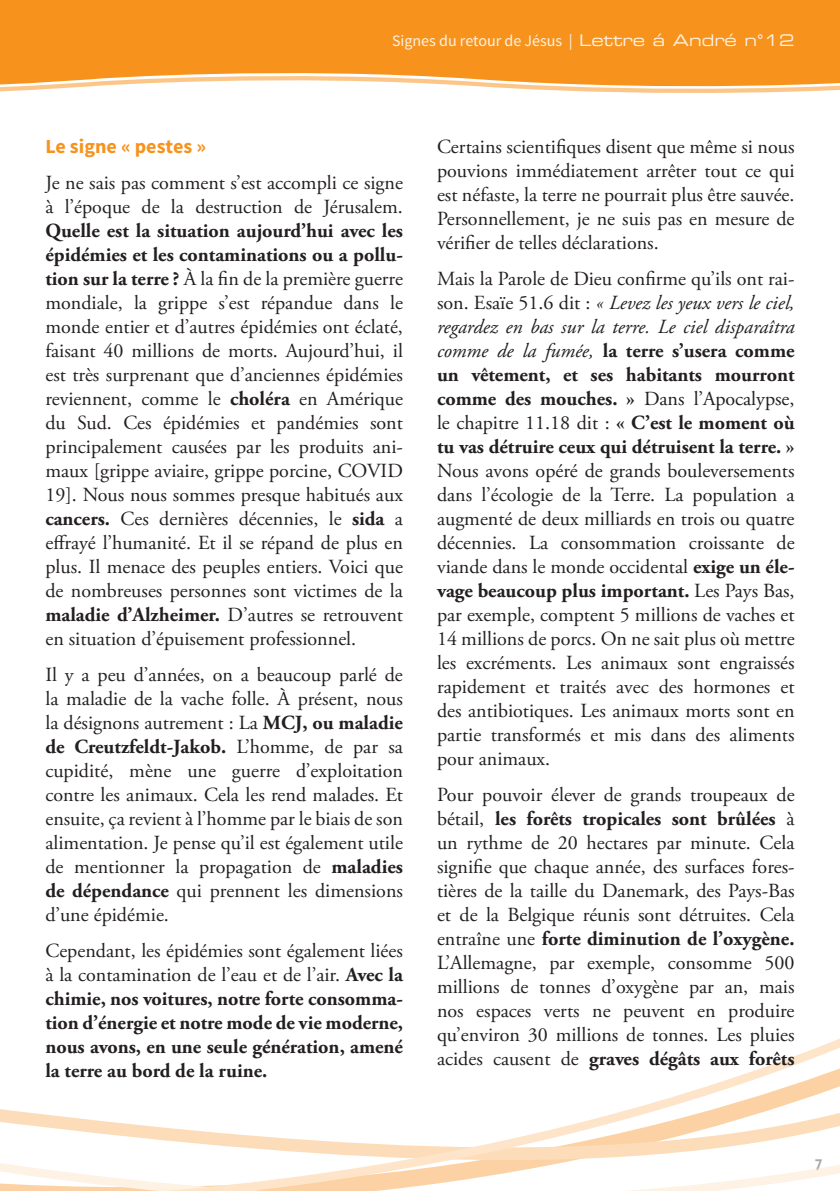
<style>
.page{position:relative;width:840px;height:1191px;background:#fff}
.page>*{position:absolute;margin:0;border:0;box-sizing:border-box;transform-origin:0 0}
.AB_02_Grundtext_-_fr{font:20px/24px "Adobe Garamond Pro";color:#231f20;text-align:justify}
.AB_02_Grundtext_-_fr-2{font:700 20px/24px "Adobe Garamond Pro";color:#231f20;text-align:justify}
.AB_03_Zwischenübersc{font:700 20px "Source Sans Pro";color:#f7931d}
.AB_-_Kopfzeile_-_Tit{font:16px "Source Sans Pro";color:#fef2e3}
.t1{font:700 16px "Officina Sans";color:#a8a9ad}
.s1{font-family:"Eurostile LT Std Ex 2"}
.s2{font-weight:700}
.s3{font-weight:400}
.s4{font-style:italic}
</style>
<div class="page">
<svg style="left:0;top:0;width:839px;height:93px;background:#f89f37"></svg>
<svg style="left:0;top:1039px;width:839px;height:152px"></svg>
<p class="AB_-_Kopfzeile_-_Tit" style="left:392px;top:31px;width:404px">Signes du retour de Jésus | <span class="s1">Lettre á André n°12</span></p>
<p class="AB_03_Zwischenübersc" style="left:45px;top:134px;width:162px">Le signe « pestes »</p>
<p class="AB_02_Grundtext_-_fr" style="left:45px;top:171px;width:359px">Je ne sais pas comment s’est accompli ce signe à l’époque de la destruction de Jérusalem.<br><span class="s2">Quelle est la situation aujourd’hui avec les épidémies et les contaminations ou a pollu&shy;tion sur la terre ?</span> À la fin de la première guerre mondiale, la grippe s’est répandue dans le monde entier et d’autres épidémies ont éclaté, faisant 40 millions de morts. Aujourd’hui, il est très surprenant que d’anciennes épidémies reviennent, comme le <span class="s2">choléra</span> en Amérique du Sud. Ces épidémies et pandémies sont principalement causées par les produits ani&shy;maux [grippe aviaire, grippe porcine, COVID 19]. Nous nous sommes presque habitués aux <span class="s2">cancers.</span> Ces dernières décennies, le <span class="s2">sida</span> a effrayé l’humanité. Et il se répand de plus en plus. Il menace des peuples entiers. Voici que de nombreuses personnes sont victimes de la <span class="s2">maladie d’Alzheimer.</span> D’autres se retrouvent en situation d’épuisement professionnel.</p>
<p class="AB_02_Grundtext_-_fr" style="left:45px;top:663px;width:359px">Il y a peu d’années, on a beaucoup parlé de la maladie de la vache folle. À présent, nous la désignons autrement : La <span class="s2">MCJ, ou maladie de Creutzfeldt-Jakob.</span> L’homme, de par sa cupidité, mène une guerre d’exploitation contre les animaux. Cela les rend malades. Et ensuite, ça revient à l’homme par le biais de son alimentation. Je pense qu’il est également utile de mentionner la propagation de <span class="s2">maladies de dépendance</span> qui prennent les dimensions d’une épidémie.</p>
<p class="AB_02_Grundtext_-_fr-2" style="left:45px;top:939px;width:359px"><span class="s3">Cependant, les épidémies sont également liées à la contamination de l’eau et de l’air.</span> Avec la chimie, nos voitures, notre forte consomma&shy;tion d’énergie et notre mode de vie moderne, nous avons, en une seule génération, amené la terre au bord de la ruine.</p>
<p class="AB_02_Grundtext_-_fr" style="left:437px;top:135px;width:359px">Certains scientifiques disent que même si nous pouvions immédiatement arrêter tout ce qui est néfaste, la terre ne pourrait plus être sauvée.<br>Personnellement, je ne suis pas en mesure de vérifier de telles déclarations.</p>
<p class="AB_02_Grundtext_-_fr" style="left:437px;top:267px;width:359px">Mais la Parole de Dieu confirme qu’ils ont rai&shy;son. Esaïe 51.6 dit : <span class="s4">« Levez les yeux vers le ciel, regardez en bas sur la terre. Le ciel disparaîtra comme de la fumée,</span> <span class="s2">la terre s’usera comme un vêtement, et ses habitants mourront comme des mouches. »</span> Dans l’Apocalypse, le chapitre 11.18 dit : <span class="s2">« C’est le moment où tu vas détruire ceux qui détruisent la terre. » </span>Nous avons opéré de grands bouleversements dans l’écologie de la Terre. La population a augmenté de deux milliards en trois ou quatre décennies. La consommation croissante de viande dans le monde occidental <span class="s2">exige un éle&shy;vage beaucoup plus important.</span> Les Pays Bas, par exemple, comptent 5 millions de vaches et 14 millions de porcs. On ne sait plus où mettre les excréments. Les animaux sont engraissés rapidement et traités avec des hormones et des antibiotiques. Les animaux morts sont en partie transformés et mis dans des aliments pour animaux.</p>
<p class="AB_02_Grundtext_-_fr" style="left:437px;top:783px;width:359px">Pour pouvoir élever de grands troupeaux de bétail, <span class="s2">les forêts tropicales sont brûlées</span> à un rythme de 20 hectares par minute. Cela signifie que chaque année, des surfaces fores&shy;tières de la taille du Danemark, des Pays-Bas et de la Belgique réunis sont détruites. Cela entraîne une <span class="s2">forte diminution de l’oxygène.<br></span>L’Allemagne, par exemple, consomme 500 millions de tonnes d’oxygène par an, mais nos espaces verts ne peuvent en produire qu’environ 30 millions de tonnes. Les pluies acides causent de <span class="s2">graves dégâts aux forêts</span></p>
<p class="t1" style="left:813px;top:1154px;width:10px">7</p>
</div>
